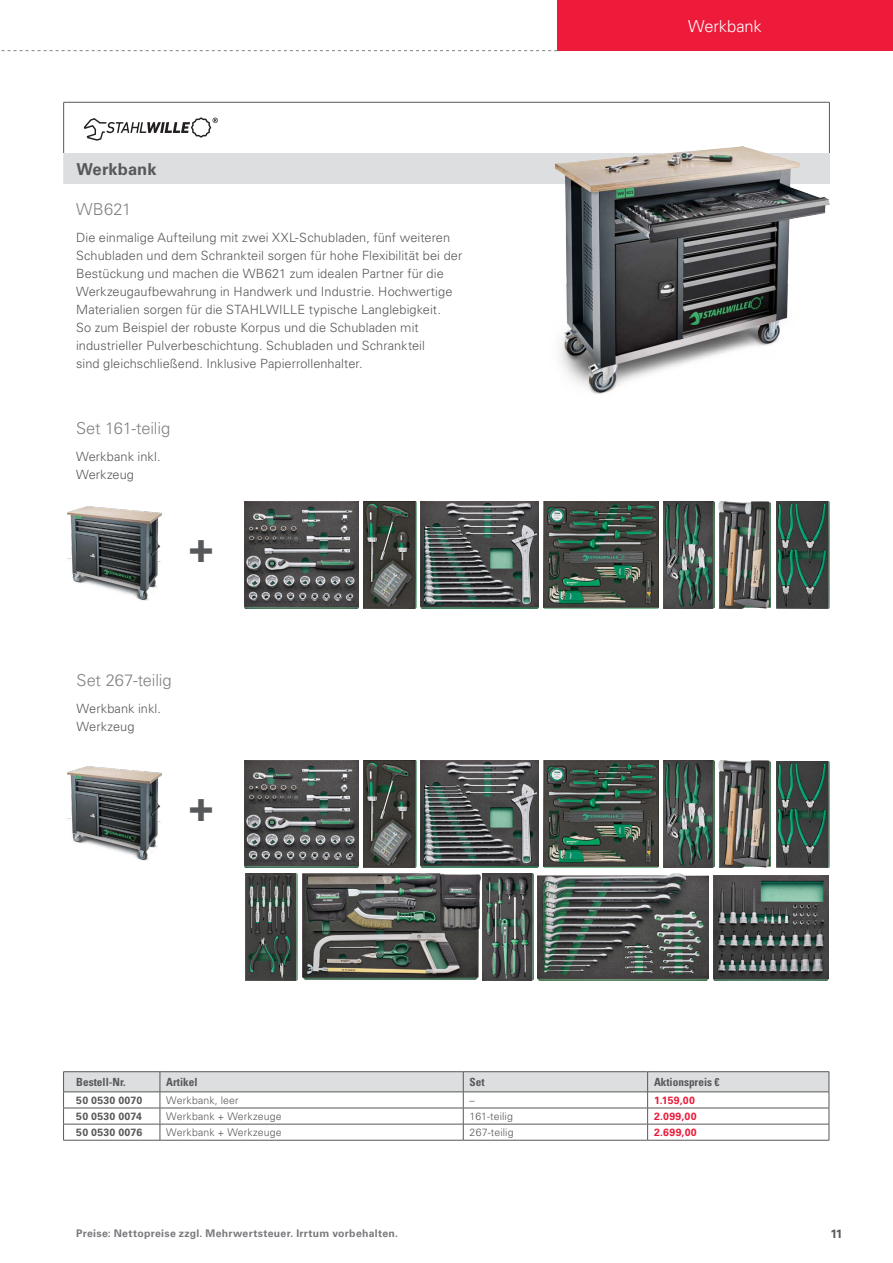
<style>
.page{position:relative;width:893px;height:1263px;background:#fff}
.page>*{position:absolute;margin:0;border:0;box-sizing:border-box;transform-origin:0 0}
.t1{font:700 41.1px "Univers LT Std";color:#57585a}
.t2{font:300 16.5px "Univers LT Std";letter-spacing:-.01em;color:#808285}
.t3{font:700 16.5px "Univers LT Std";letter-spacing:.005em;color:#57585a}
.t4{font:300 16.5px "Univers LT Std";letter-spacing:-.005em;color:#fff}
.t5{font:300 12.75px/18px "Univers LT Std";letter-spacing:.005em;color:#57585a}
.t6{font:700 12px "Univers LT Std";color:#57585a}
.t7{font:700 condensed 11.25px "Univers LT Std";color:#57585a}
.t8{font:300 10.5px "Univers LT Std";letter-spacing:.015em;color:#57585a}
.t9{font:700 10.5px "Univers LT Std";letter-spacing:.03em;color:#787a7d}
.t10{font:700 10.5px "Univers LT Std";letter-spacing:.02em;color:#57585a}
.t11{font:700 10.5px "Univers LT Std";letter-spacing:.035em;color:#ed1a3a}
</style>
<div class="page">
<div style="left:557px;top:0;width:336px;height:51px;background:#ed1a3a"></div>
<svg style="left:1px;top:50px;width:556px;height:1px"></svg>
<img style="left:543px;top:502px;width:115px;height:107px">
<img style="left:543px;top:761px;width:115px;height:107px">
<img style="left:363px;top:502px;width:54px;height:107px">
<img style="left:363px;top:761px;width:54px;height:107px">
<img style="left:421px;top:502px;width:118px;height:107px">
<img style="left:421px;top:761px;width:118px;height:107px">
<img style="left:245px;top:502px;width:114px;height:107px">
<img style="left:245px;top:761px;width:114px;height:107px">
<img style="left:663px;top:502px;width:51px;height:107px">
<img style="left:663px;top:761px;width:51px;height:107px">
<img style="left:719px;top:502px;width:52px;height:107px">
<img style="left:719px;top:761px;width:52px;height:107px">
<img style="left:776px;top:502px;width:53px;height:107px">
<img style="left:776px;top:761px;width:53px;height:107px">
<img style="left:245px;top:874px;width:53px;height:106px">
<img style="left:302px;top:873px;width:178px;height:107px">
<img style="left:483px;top:874px;width:51px;height:106px">
<img style="left:537px;top:874px;width:172px;height:106px">
<img style="left:713px;top:875px;width:115px;height:105px">
<div style="left:64px;top:154px;width:765px;height:30px;background:#dddee0"></div>
<hr style="left:63px;top:102px;width:1px;height:51px;background:#57585a">
<hr style="left:63px;top:102px;width:767px;height:1px;background:#57585a">
<hr style="left:829px;top:102px;width:1px;height:51px;background:#57585a">
<hr style="left:63px;top:153px;width:767px;height:2px;background:#dddee0">
<svg style="left:63px;top:155px;width:1px;height:29px"></svg>
<svg style="left:829px;top:155px;width:1px;height:29px"></svg>
<hr style="left:63px;top:1071px;width:97px;height:1px;background:#57585a">
<hr style="left:160px;top:1071px;width:303px;height:1px;background:#57585a">
<hr style="left:463px;top:1071px;width:185px;height:1px;background:#57585a">
<hr style="left:648px;top:1071px;width:181px;height:1px;background:#57585a">
<hr style="left:160px;top:1140px;width:303px;height:1px;background:#57585a">
<hr style="left:463px;top:1140px;width:185px;height:1px;background:#57585a">
<hr style="left:648px;top:1140px;width:181px;height:1px;background:#57585a">
<svg style="left:63px;top:1072px;width:767px;height:68px"></svg>
<hr style="left:63px;top:1140px;width:97px;height:1px;background:#57585a">
<img style="left:554px;top:147px;width:275px;height:247px">
<img style="left:67px;top:766px;width:95px;height:95px">
<img style="left:67px;top:506px;width:95px;height:95px">
<svg style="left:84px;top:117px;width:134px;height:24px"></svg>
<p class="t3" style="left:76px;top:162px;width:82px">Werkbank</p>
<p class="t2" style="left:76px;top:200px;width:57px">WB621</p>
<p class="t5" style="left:76px;top:228px;width:388px">Die einmalige Aufteilung mit zwei XXL-Schubladen, fünf weiteren Schubladen und dem Schrankteil sorgen für hohe Flexibilität bei der Bestückung und machen die WB621 zum idealen Partner für die Werkzeugaufbewahrung in Handwerk und Industrie. Hochwertige Materialien sorgen für die STAHLWILLE typische Langlebigkeit.<br>So zum Beispiel der robuste Korpus und die Schubladen mit industrieller Pulverbeschichtung. Schubladen und Schrankteil<br>sind gleichschließend. Inklusive Papierrollenhalter.</p>
<p class="t2" style="left:76px;top:419px;width:96px">Set 161-teilig</p>
<p class="t5" style="left:76px;top:447px;width:86px">Werkbank inkl.<br>Werkzeug</p>
<h1 class="t1" style="left:189px;top:531px;width:25px">+</h1>
<p class="t2" style="left:77px;top:671px;width:97px">Set 267-teilig</p>
<p class="t5" style="left:77px;top:699px;width:86px">Werkbank inkl.<br>Werkzeug</p>
<h1 class="t1" style="left:189px;top:791px;width:25px">+</h1>
<p class="t4" style="left:688px;top:16px;width:75px">Werkbank</p>
<p class="t7" style="left:76px;top:1077px;width:51px">Bestell-Nr.</p>
<p class="t7" style="left:166px;top:1077px;width:33px">Artikel</p>
<p class="t7" style="left:470px;top:1077px;width:17px">Set</p>
<p class="t7" style="left:654px;top:1077px;width:67px">Aktionspreis €</p>
<p class="t10" style="left:76px;top:1096px;width:67px">50 0530 0070</p>
<p class="t8" style="left:166px;top:1094px;width:74px">Werkbank, leer</p>
<p class="t8" style="left:470px;top:1094px;width:7px">–</p>
<p class="t11" style="left:654px;top:1096px;width:42px">1.159,00</p>
<p class="t10" style="left:76px;top:1112px;width:67px">50 0530 0074</p>
<p class="t8" style="left:166px;top:1110px;width:117px">Werkbank + Werkzeuge</p>
<p class="t8" style="left:470px;top:1110px;width:45px">161-teilig</p>
<p class="t11" style="left:654px;top:1112px;width:44px">2.099,00</p>
<p class="t10" style="left:76px;top:1128px;width:67px">50 0530 0076</p>
<p class="t8" style="left:166px;top:1126px;width:117px">Werkbank + Werkzeuge</p>
<p class="t8" style="left:470px;top:1126px;width:45px">267-teilig</p>
<p class="t11" style="left:654px;top:1128px;width:44px">2.699,00</p>
<p class="t9" style="left:76px;top:1230px;width:324px">Preise: Nettopreise zzgl. Mehrwertsteuer. Irrtum vorbehalten.</p>
<p class="t6" style="left:830px;top:1228px;width:14px">11</p>
</div>
